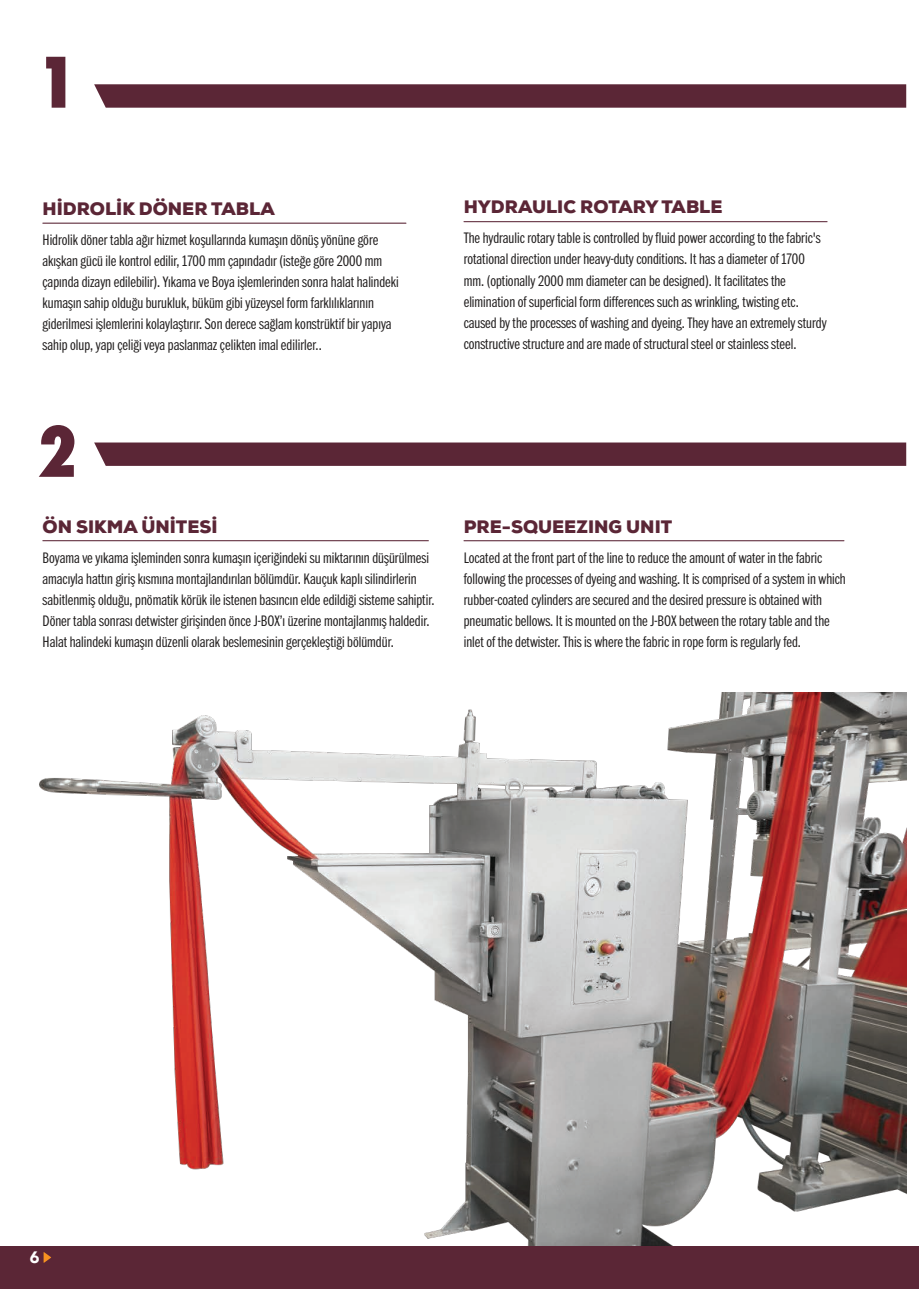
<style>
.page{position:relative;width:919px;height:1289px;background:#fff}
.page>*{position:absolute;margin:0;border:0;box-sizing:border-box;transform-origin:0 0}
.t1{font:67.5px "Futura Cond Black Tr";color:#5b2636}
.t2{font:900 18px "Nexa";color:#5b2636}
.t3{font:900 16.5px "Avenir";color:#fff}
.t4{font:300 15.75px/21px "Franklin Cond ITC";color:#211e1e}
</style>
<div class="page">
<img style="left:39px;top:693px;width:867px;height:553px">
<hr style="left:43px;top:223px;width:363px;height:1px;background:#5b2636">
<hr style="left:463px;top:221px;width:364px;height:1px;background:#5b2636">
<hr style="left:43px;top:540px;width:385px;height:1px;background:#5b2636">
<hr style="left:463px;top:540px;width:381px;height:1px;background:#5b2636">
<svg style="left:94px;top:84px;width:812px;height:24px;background:#602d3c"></svg>
<svg style="left:94px;top:442px;width:812px;height:24px;background:#602d3c"></svg>
<div style="left:0;top:1246px;width:906px;height:42px;background:#5b2636"></div>
<svg style="left:44px;top:1252px;width:7px;height:10px"></svg>
<div style="left:906px;top:1246px;width:12px;height:42px;background:#5b2636"></div>
<h1 class="t1" style="left:36px;top:39px;width:42px">1</h1>
<p class="t2" style="left:43px;top:197px;width:234px">HİDROLİK DÖNER TABLA</p>
<p class="t4" style="left:43px;top:229px;width:358px">Hidrolik döner tabla ağır hizmet koşullarında kumaşın dönüş yönüne göre akışkan gücü ile kontrol edilir, 1700 mm çapındadır (isteğe göre 2000 mm çapında dizayn edilebilir). Yıkama ve Boya işlemlerinden sonra halat halindeki kumaşın sahip olduğu burukluk, büküm gibi yüzeysel form farklılıklarının giderilmesi işlemlerini kolaylaştırır. Son derece sağlam konstrüktif bir yapıya sahip olup, yapı çeliği veya paslanmaz çelikten imal edilirler..</p>
<h1 class="t1" style="left:36px;top:408px;width:42px">2</h1>
<p class="t2" style="left:43px;top:515px;width:176px">ÖN SIKMA ÜNİTESİ</p>
<p class="t4" style="left:43px;top:547px;width:393px">Boyama ve yıkama işleminden sonra kumaşın içeriğindeki su miktarının düşürülmesi amacıyla hattın giriş kısmına montajlandırılan bölümdür. Kauçuk kaplı silindirlerin sabitlenmiş olduğu, pnömatik körük ile istenen basıncın elde edildiği sisteme sahiptir.<br>Döner tabla sonrası detwister girişinden önce J-BOX’ı üzerine montajlanmış haldedir.<br>Halat halindeki kumaşın düzenli olarak beslemesinin gerçekleştiği bölümdür.</p>
<p class="t2" style="left:463px;top:195px;width:260px">HYDRAULIC ROTARY TABLE</p>
<p class="t4" style="left:463px;top:228px;width:364px">The hydraulic rotary table is controlled by fluid power according to the fabric's rotational direction under heavy-duty conditions. It has a diameter of 1700 mm. (optionally 2000 mm diameter can be designed). It facilitates the elimination of superficial form differences such as wrinkling, twisting etc. caused by the processes of washing and dyeing. They have an extremely sturdy constructive structure and are made of structural steel or stainless steel.</p>
<p class="t2" style="left:463px;top:515px;width:210px">PRE-SQUEEZING UNIT</p>
<p class="t4" style="left:463px;top:547px;width:383px">Located at the front part of the line to reduce the amount of water in the fabric following the processes of dyeing and washing. It is comprised of a system in which rubber-coated cylinders are secured and the desired pressure is obtained with pneumatic bellows. It is mounted on the J-BOX between the rotary table and the inlet of the detwister. This is where the fabric in rope form is regularly fed.</p>
<p class="t3" style="left:30px;top:1243px;width:11px">6</p>
</div>
